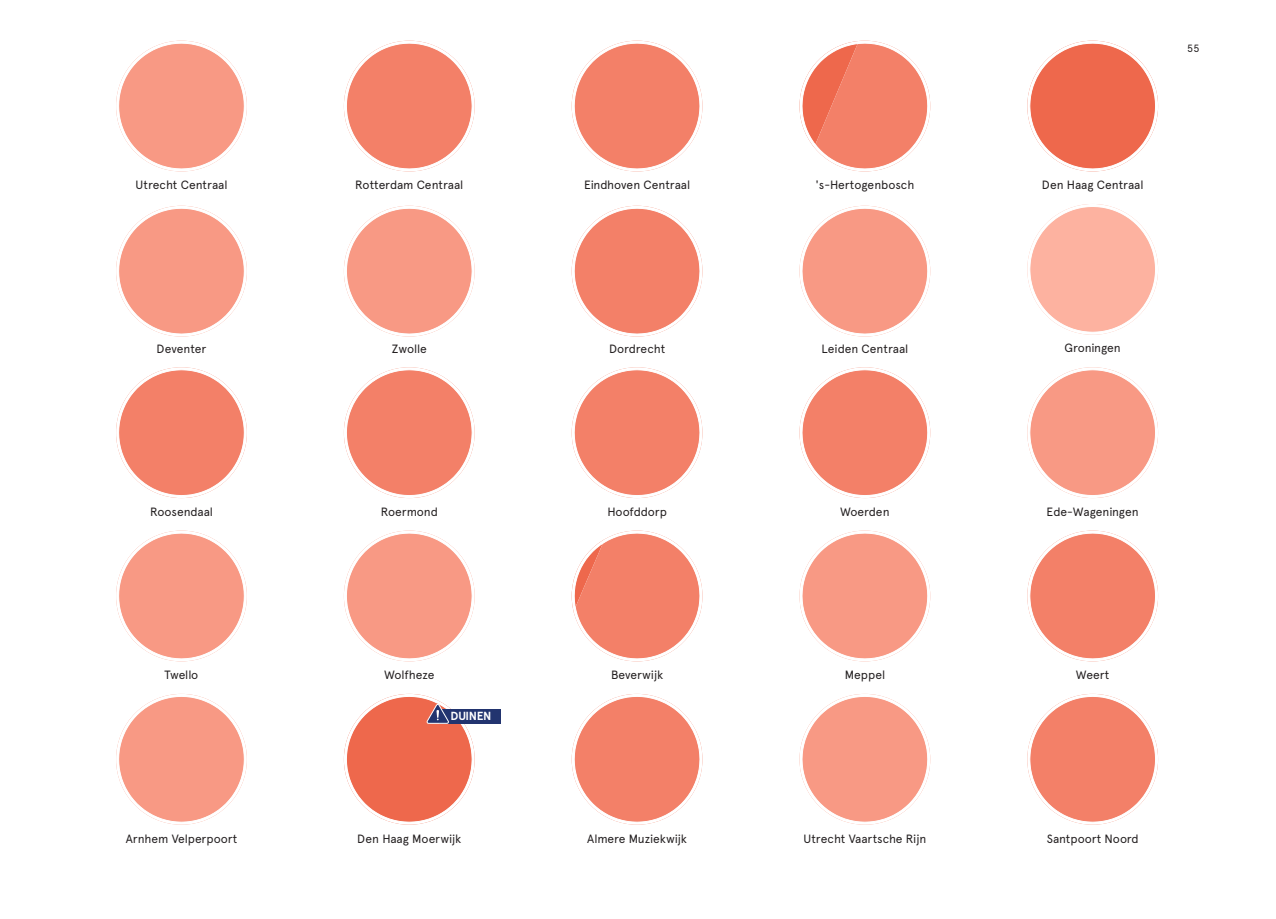
<style>
.page{position:relative;width:1276px;height:919px;background:#fff}
.page>*{position:absolute;margin:0;border:0;box-sizing:border-box;transform-origin:0 0}
.tekst_9pt{font:12px "Apercu";letter-spacing:-.005em;color:#231f20}
.t1{font:700 11.7px "Apercu";letter-spacing:-.035em;color:#fff}
.t2{font:10.5px "Apercu";color:#231f20}
</style>
<div class="page">
<svg style="left:116px;top:41px;width:131px;height:130px"></svg>
<svg style="left:116px;top:206px;width:131px;height:130px"></svg>
<svg style="left:116px;top:367px;width:131px;height:131px"></svg>
<svg style="left:116px;top:530px;width:131px;height:131px"></svg>
<svg style="left:116px;top:693px;width:131px;height:131px"></svg>
<svg style="left:1027px;top:41px;width:131px;height:130px"></svg>
<svg style="left:1027px;top:204px;width:131px;height:131px"></svg>
<svg style="left:1027px;top:367px;width:131px;height:131px"></svg>
<svg style="left:1027px;top:530px;width:131px;height:131px"></svg>
<svg style="left:1027px;top:693px;width:131px;height:131px"></svg>
<svg style="left:344px;top:41px;width:131px;height:130px"></svg>
<svg style="left:344px;top:206px;width:131px;height:130px"></svg>
<svg style="left:344px;top:367px;width:131px;height:131px"></svg>
<svg style="left:344px;top:530px;width:131px;height:131px"></svg>
<svg style="left:572px;top:41px;width:130px;height:130px"></svg>
<svg style="left:572px;top:206px;width:130px;height:130px"></svg>
<svg style="left:572px;top:367px;width:130px;height:131px"></svg>
<svg style="left:572px;top:530px;width:130px;height:131px"></svg>
<svg style="left:572px;top:693px;width:130px;height:131px"></svg>
<svg style="left:799px;top:41px;width:131px;height:130px"></svg>
<svg style="left:799px;top:206px;width:131px;height:130px"></svg>
<svg style="left:799px;top:367px;width:131px;height:131px"></svg>
<svg style="left:799px;top:530px;width:131px;height:131px"></svg>
<svg style="left:799px;top:693px;width:131px;height:131px"></svg>
<div style="left:438px;top:708px;width:62px;height:15px;background:#22346f"></div>
<svg style="left:344px;top:693px;width:131px;height:131px"></svg>
<p class="t2" style="left:1187px;top:42px;width:14px">55</p>
<p class="tekst_9pt" style="left:136px;top:177px;width:93px">Utrecht Centraal</p>
<p class="tekst_9pt" style="left:355px;top:177px;width:110px">Rotterdam Centraal</p>
<p class="tekst_9pt" style="left:584px;top:177px;width:108px">Eindhoven Centraal</p>
<p class="tekst_9pt" style="left:815px;top:177px;width:100px">'s-Hertogenbosch</p>
<p class="tekst_9pt" style="left:1042px;top:177px;width:103px">Den Haag Centraal</p>
<p class="tekst_9pt" style="left:157px;top:341px;width:51px">Deventer</p>
<p class="tekst_9pt" style="left:392px;top:341px;width:37px">Zwolle</p>
<p class="tekst_9pt" style="left:609px;top:341px;width:58px">Dordrecht</p>
<p class="tekst_9pt" style="left:821px;top:341px;width:88px">Leiden Centraal</p>
<p class="tekst_9pt" style="left:1064px;top:341px;width:58px">Groningen</p>
<p class="tekst_9pt" style="left:150px;top:504px;width:64px">Roosendaal</p>
<p class="tekst_9pt" style="left:381px;top:504px;width:59px">Roermond</p>
<p class="tekst_9pt" style="left:607px;top:504px;width:61px">Hoofddorp</p>
<p class="tekst_9pt" style="left:840px;top:504px;width:51px">Woerden</p>
<p class="tekst_9pt" style="left:1046px;top:504px;width:94px">Ede-Wageningen</p>
<p class="tekst_9pt" style="left:165px;top:667px;width:35px">Twello</p>
<p class="tekst_9pt" style="left:384px;top:667px;width:52px">Wolfheze</p>
<p class="tekst_9pt" style="left:611px;top:667px;width:54px">Beverwijk</p>
<p class="tekst_9pt" style="left:845px;top:667px;width:42px">Meppel</p>
<p class="tekst_9pt" style="left:1076px;top:667px;width:35px">Weert</p>
<p class="t1" style="left:450px;top:708px;width:43px">DUINEN</p>
<p class="tekst_9pt" style="left:126px;top:831px;width:113px">Arnhem Velperpoort</p>
<p class="tekst_9pt" style="left:357px;top:831px;width:105px">Den Haag Moerwijk</p>
<p class="tekst_9pt" style="left:803px;top:831px;width:124px">Utrecht Vaartsche Rijn</p>
<p class="tekst_9pt" style="left:587px;top:831px;width:101px">Almere Muziekwijk</p>
<p class="tekst_9pt" style="left:1046px;top:831px;width:94px">Santpoort Noord</p>
</div>
